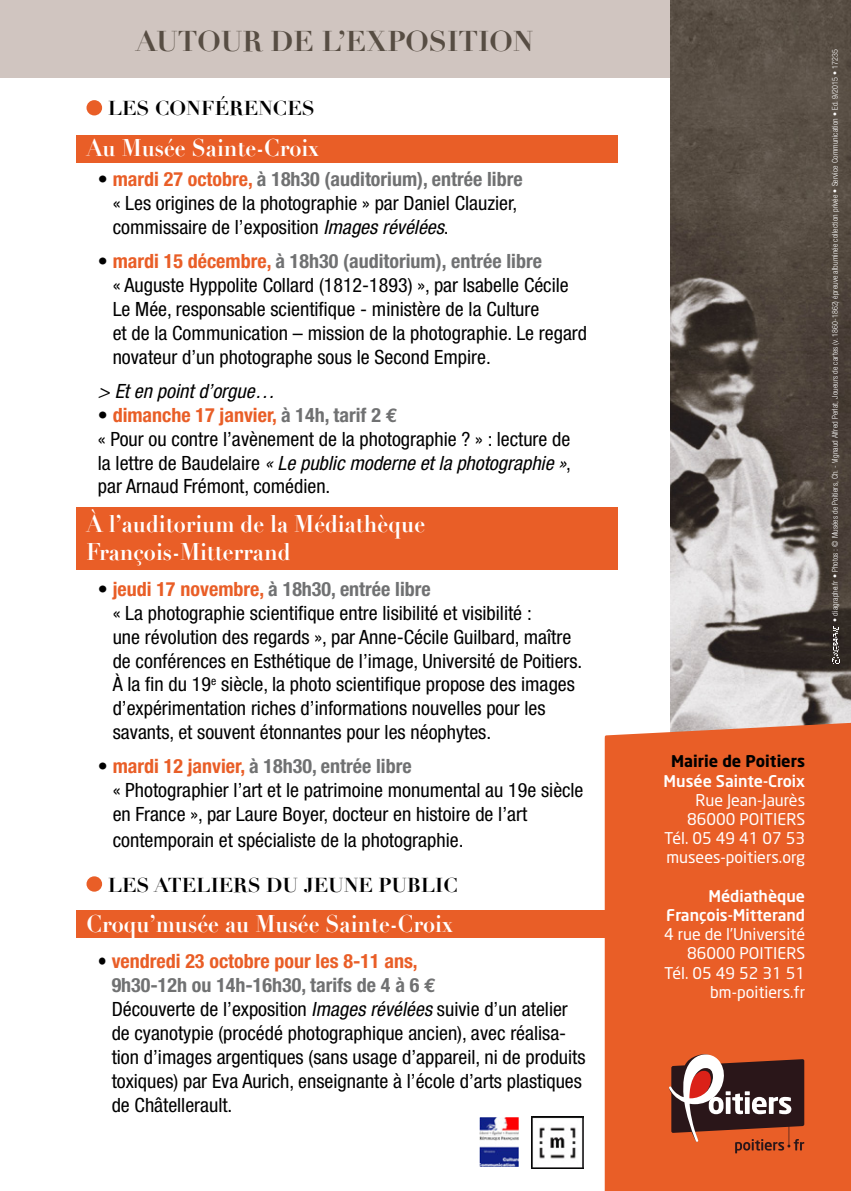
<style>
.page{position:relative;width:851px;height:1191px;background:#fff}
.page>*{position:absolute;margin:0;border:0;box-sizing:border-box;transform-origin:0 0}
.t1{font:700 28px "Didot";color:#574d43}
.t2{font:700 23.6px/27.8px "Didot";color:#fff;scale:.92 1}
.t3{font:condensed 19.6px/23.8px "Helvetica Neue";color:#000}
.t4{font:700 19.6px "Didot";color:#000}
.t5{font:italic condensed 19.6px "Helvetica Neue";color:#000}
.t6{font:16px/19.2px "Neo Sans";color:#fff;text-align:right}
.t7{font:500 16px/19.2px "Neo Sans";color:#fff;text-align:right}
.t8{font:700 16px "Neo Sans";color:#000}
.t9{font:300 condensed 8px "Helvetica Neue";letter-spacing:.01em;color:#fff}
.s1{font-weight:700;color:#e95e27}
.s2{font-weight:700;color:#707172}
.s3{font-style:italic}
.s4{font-family:"Euro Mono";font-weight:700;font-stretch:normal;color:#707172}
.s5{font-family:"Didot";font-stretch:normal}
</style>
<div class="page">
<div style="left:0;top:0;width:850px;height:78px;background:#d0c5c0"></div>
<img style="left:670px;top:0;width:180px;height:721px">
<div style="left:604px;top:721px;width:246px;height:470px;background:#e95e27"></div>
<div style="left:77px;top:507px;width:541px;height:63px;background:#e95e27"></div>
<div style="left:77px;top:135px;width:541px;height:28px;background:#e95e27"></div>
<div style="left:77px;top:910px;width:541px;height:28px;background:#e95e27"></div>
<img style="left:831px;top:626px;width:8px;height:37px">
<div style="left:86px;top:100px;width:16px;height:15px;background:#e95e27;border-radius:50%"></div>
<div style="left:86px;top:876px;width:16px;height:15px;background:#e95e27;border-radius:50%"></div>
<img style="left:531px;top:1116px;width:52px;height:52px">
<img style="left:480px;top:1117px;width:38px;height:49px">
<div style="left:477px;top:1114px;width:44px;height:55px;border:2px solid #fff"></div>
<svg style="left:668px;top:1054px;width:136px;height:99px;background:#8b5242"></svg>
<h1 class="t1" style="left:136px;top:24px;width:399px">Autour de l’exposition</h1>
<p class="t4" style="left:108px;top:96px;width:15px">les</p>
<p class="t4" style="left:155px;top:96px;width:132px">Conférences</p>
<p class="t2" style="left:86px;top:134px;width:254px">Au musée Sainte-Croix</p>
<p class="t3" style="left:113px;top:167px;width:411px;text-indent:-15px">• <span class="s1">mardi 27 octobre,</span> <span class="s2">à 18h30 (auditorium), entrée libre </span>« Les origines de la photographie » par Daniel Clauzier, commissaire de l’exposition <span class="s3">Images révélées</span>.</p>
<p class="t3" style="left:113px;top:249px;width:476px;text-indent:-15px">• <span class="s1">mardi 15 décembre,</span> <span class="s2">à 18h30 (auditorium), entrée libre<br></span>« Auguste Hyppolite Collard (1812-1893) », par Isabelle Cécile Le Mée, responsable scientifique - ministère de la Culture<br>et de la Communication – mission de la photographie. Le regard novateur d’un photographe sous le Second Empire.</p>
<p class="t5" style="left:98px;top:379px;width:178px">&gt; Et en point d’orgue…</p>
<p class="t3" style="left:98px;top:403px;width:474px">• <span class="s1">dimanche 17 janvier,</span> <span class="s2">à 14h, tarif 2</span> <span class="s4">€<br></span>« Pour ou contre l’avènement de la photographie ? » : lecture de la lettre de Baudelaire <span class="s3">« Le public moderne et la photographie »</span>, par Arnaud Frémont, comédien.</p>
<p class="t2" style="left:86px;top:510px;width:369px">À l’auditorium de la Médiathèque<br>François-Mitterrand</p>
<p class="t3" style="left:113px;top:577px;width:471px;text-indent:-15px">• <span class="s1">jeudi 17 novembre,</span> <span class="s2">à 18h30, entrée libre<br></span>« La photographie scientifique entre lisibilité et visibilité :<br>une révolution des regards », par Anne-Cécile Guilbard, maître de conférences en Esthétique de l’image, Université de Poitiers.<br>À la fin du 19<sup>e</sup> siècle, la photo scientifique propose des images d’expérimentation riches d’informations nouvelles pour les savants, et souvent étonnantes pour les néophytes.</p>
<p class="t3" style="left:113px;top:754px;width:472px;text-indent:-15px">• <span class="s1">mardi 12 janvier,</span> <span class="s2">à 18h30, entrée libre<br></span>« Photographier l’art et le patrimoine monumental au 19e siècle en France », par Laure Boyer, docteur en histoire de l’art</p>
<p class="t3" style="left:113px;top:828px;width:352px">contemporain et spécialiste de la photographie.</p>
<p class="t4" style="left:108px;top:872px;width:88px">Les atelie</p>
<p class="t4" style="left:233px;top:872px;width:201px">rs du jeune public</p>
<p class="t2" style="left:86px;top:910px;width:399px">Croqu’musée au musée Sainte-Croix</p>
<p class="t3" style="left:112px;top:949px;width:475px;text-indent:-14px"><span class="s5">•</span> <span class="s1">vendredi 23 octobre pour les 8-11 ans,<br></span><span class="s2">9h30-12h ou 14h-16h30, tarifs de 4 à 6</span> <span class="s4">€<br></span>Découverte de l’exposition <span class="s3">Images révélées</span> suivie d’un atelier de cyanotypie (procédé photographique ancien), avec réalisa&shy;tion d’images argentiques (sans usage d’appareil, ni de produits toxiques) par Eva Aurich, enseignante à l’école d’arts plastiques de Châtellerault.</p>
<p class="t9" style="left:830px;top:622px;width:574px;rotate:-90deg">• diagraphe.fr • Photos : © Musées de Poitiers, Ch. - Vignaud Alfred Perlat, Joueurs de cartes (v. 1860-1862) épreuve albuminée collection privée • Service Communication • Ed. 9/2015 • 17235</p>
<p class="t8" style="left:671px;top:751px;width:135px">Mairie de Poitiers</p>
<p class="t7" style="left:663px;top:770px;width:143px">Musée Sainte-Croix</p>
<p class="t6" style="left:664px;top:790px;width:142px">Rue Jean-Jaurès<br>86000 POITIERS<br>Tél. 05 49 41 07 53 musees-poitiers.org</p>
<p class="t7" style="left:666px;top:886px;width:140px">Médiathèque<br>François-Mitterand</p>
<p class="t6" style="left:664px;top:924px;width:142px">4 rue de l’Université</p>
<p class="t6" style="left:687px;top:943px;width:62px">86000 poitiers</p>
<p class="t6" style="left:664px;top:963px;width:142px">Tél. 05 49 52 31 51</p>
<p class="t6" style="left:710px;top:982px;width:96px">bm-poitiers.fr</p>
</div>
